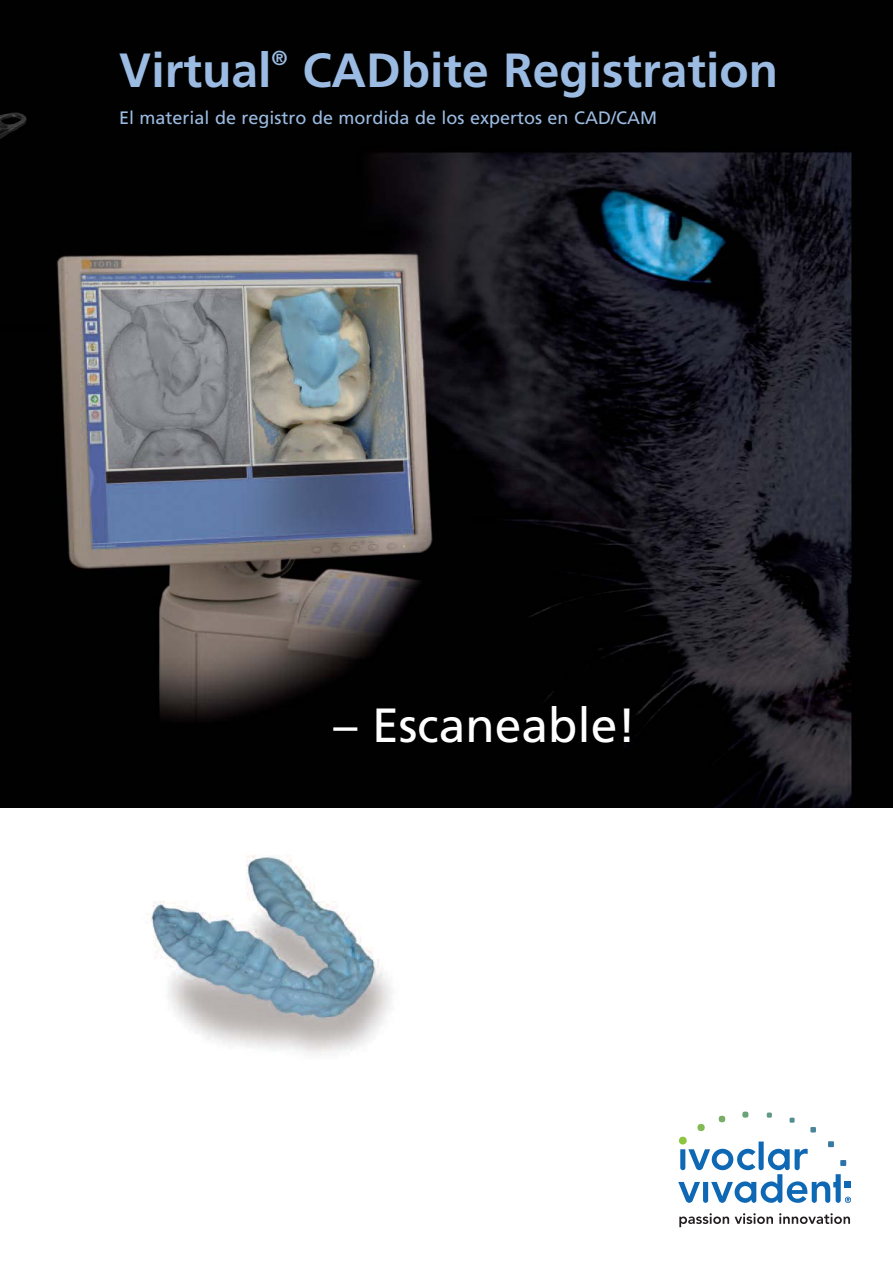
<style>
.page{position:relative;width:893px;height:1263px;background:#fff}
.page>*{position:absolute;margin:0;border:0;box-sizing:border-box;transform-origin:0 0}
.t1{font:700 48px "Frutiger";color:#9bbbe2}
.t2{font:48px "Frutiger";color:#fff}
.t3{font:700 20.25px "Frutiger";color:#9bbbe2}
.t4{font:18px "Frutiger";color:#9bbbe2}
</style>
<div class="page">
<img style="left:0;top:0;width:893px;height:808px">
<svg style="left:678px;top:1111px;width:173px;height:92px"></svg>
<svg style="left:679px;top:1213px;width:94px;height:14px"></svg>
<svg style="left:779px;top:1213px;width:71px;height:11px"></svg>
<div style="left:0;top:89px;width:44px;height:243px;background:#000"></div>
<img style="left:0;top:112px;width:27px;height:27px">
<img style="left:151px;top:855px;width:242px;height:199px">
<h1 class="t1" style="left:119px;top:51px;width:154px">Virtual</h1>
<p class="t3" style="left:271px;top:50px;width:18px">®</p>
<h1 class="t1" style="left:302px;top:51px;width:477px">CADbite Registration</h1>
<p class="t4" style="left:119px;top:111px;width:539px">El material de registro de mordida de los expertos en CAD/CAM</p>
<h1 class="t2" style="left:333px;top:706px;width:304px">– Escaneable!</h1>
</div>
